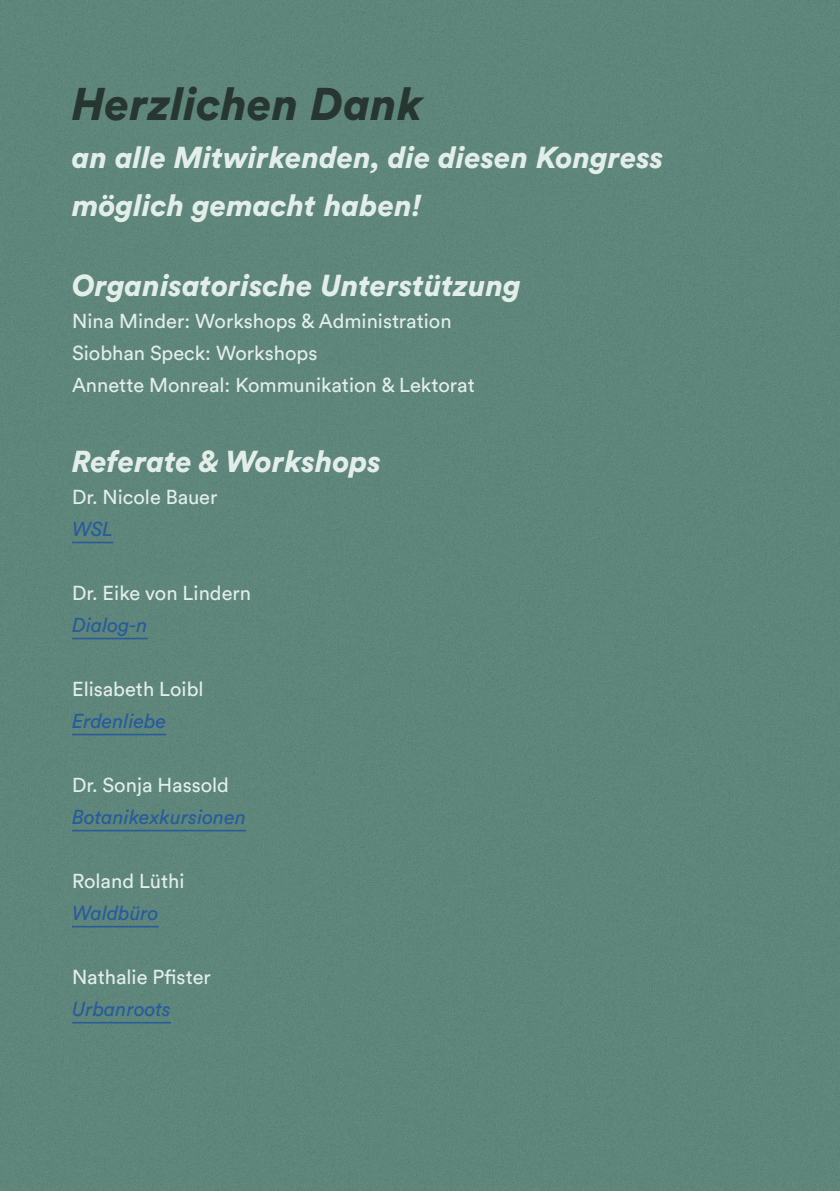
<style>
.page{position:relative;width:840px;height:1191px;background:#fff}
.page>*{position:absolute;margin:0;border:0;box-sizing:border-box;transform-origin:0 0}
.t1{font:italic 900 45.2px "Circular Std";color:#283631}
.t2{font:italic 900 30px/48px "Circular Std";color:#e3eee9}
.t3{font:20px "Circular Std";color:#e3eee9}
.t4{font:italic 20px "Circular Std";color:#275b9c}
</style>
<div class="page">
<div style="left:0;top:0;width:839px;height:1191px;background:#5e867b"></div>
<hr style="left:72px;top:542px;width:41px;height:1px;background:#275b9c">
<hr style="left:72px;top:638px;width:76px;height:1px;background:#275b9c">
<hr style="left:72px;top:734px;width:94px;height:1px;background:#275b9c">
<hr style="left:72px;top:830px;width:174px;height:1px;background:#275b9c">
<hr style="left:72px;top:926px;width:87px;height:1px;background:#275b9c">
<hr style="left:72px;top:1022px;width:99px;height:1px;background:#275b9c">
<p class="t1" style="left:72px;top:74px;width:353px">Herzlichen Dank</p>
<p class="t2" style="left:72px;top:133px;width:592px">an alle Mitwirkenden, die diesen Kongress möglich gemacht haben!</p>
<p class="t2" style="left:72px;top:261px;width:450px">Organisatorische Unterstützung</p>
<p class="t3" style="left:72px;top:309px;width:381px">Nina Minder: Workshops &amp; Administration</p>
<p class="t3" style="left:72px;top:341px;width:247px">Siobhan Speck: Workshops</p>
<p class="t3" style="left:72px;top:373px;width:404px">Annette Monreal: Kommunikation &amp; Lektorat</p>
<p class="t2" style="left:72px;top:437px;width:310px">Referate &amp; Workshops</p>
<p class="t3" style="left:72px;top:485px;width:147px">Dr. Nicole Bauer</p>
<p class="t4" style="left:72px;top:517px;width:43px">WSL</p>
<p class="t3" style="left:72px;top:581px;width:180px">Dr. Eike von Lindern</p>
<p class="t4" style="left:72px;top:613px;width:77px">Dialog-n</p>
<p class="t3" style="left:72px;top:677px;width:133px">Elisabeth Loibl</p>
<p class="t4" style="left:72px;top:709px;width:96px">Erdenliebe</p>
<p class="t3" style="left:72px;top:773px;width:158px">Dr. Sonja Hassold</p>
<p class="t4" style="left:72px;top:805px;width:175px">Botanikexkursionen</p>
<p class="t3" style="left:72px;top:869px;width:114px">Roland Lüthi</p>
<p class="t4" style="left:72px;top:901px;width:88px">Waldbüro</p>
<p class="t3" style="left:72px;top:965px;width:140px">Nathalie Pfister</p>
<p class="t4" style="left:72px;top:997px;width:100px">Urbanroots</p>
</div>
